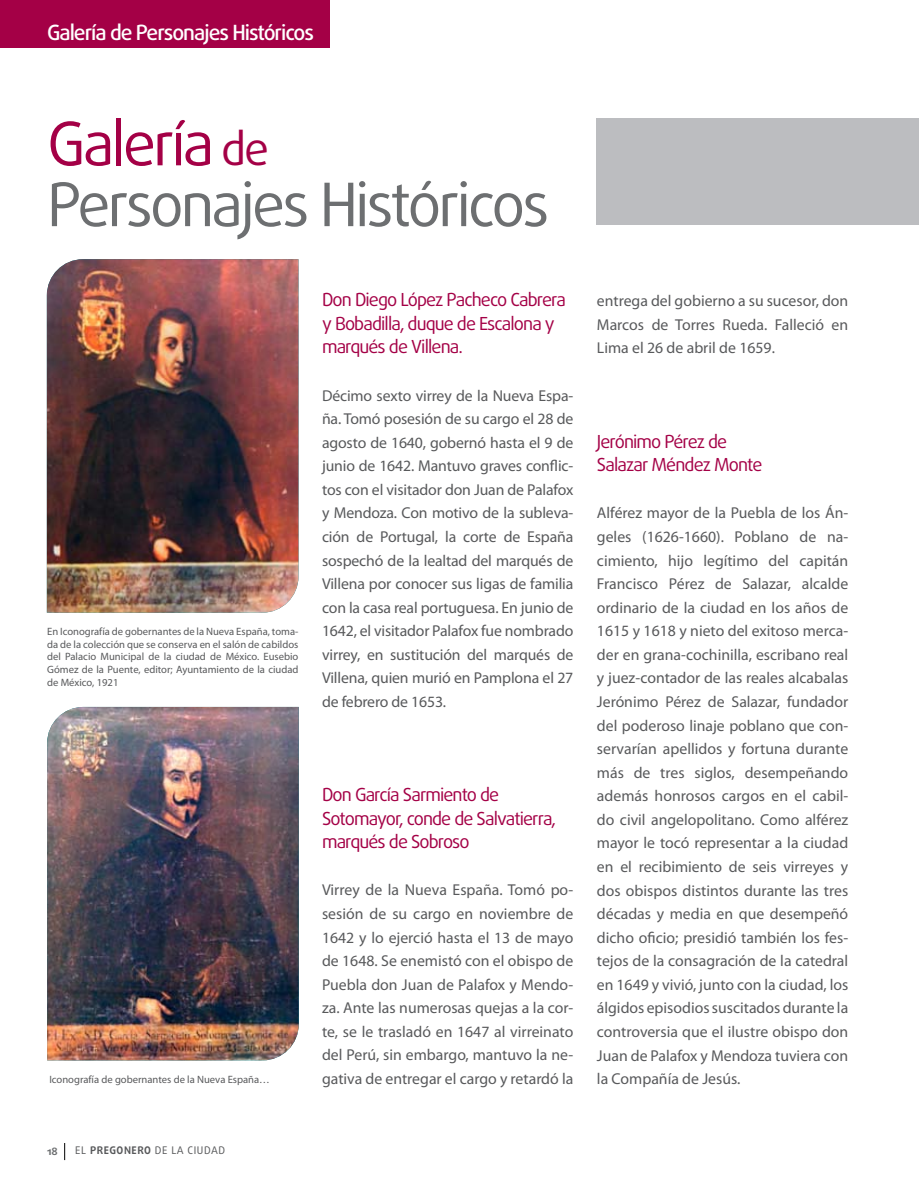
<style>
.page{position:relative;width:919px;height:1191px;background:#fff}
.page>*{position:absolute;margin:0;border:0;box-sizing:border-box;transform-origin:0 0}
.t1{font:60px/60.8px "Daxline Pro";letter-spacing:-.05em;color:#6d6f71}
.t2{font:500 21px "Daxline Pro";letter-spacing:-.05em;color:#fff}
.t3{font:18px/23.5px "Daxline Pro";letter-spacing:-.05em;color:#a40046}
.t4{font:15.75px/23.5px "Myriad Pro";color:#58595b;text-align:justify}
.t5{font:10.65px/12.8px "Myriad Pro";color:#58595b;text-align:justify}
.t6{font:10.5px "Daxline Pro";letter-spacing:.05em;color:#58595b}
.t7{font:700 10.5px "Daxline Pro";color:#6d6f71}
.s1{color:#a40046}
.s2{font-size:45px;color:#a40046}
.s3{font-weight:700}
</style>
<div class="page">
<svg style="left:64px;top:1143px;width:1px;height:17px"></svg>
<div style="left:0;top:0;width:329px;height:47px;background:#a40046"></div>
<div style="left:597px;top:118px;width:321px;height:106px;background:#bcbdc0"></div>
<img style="left:47px;top:259px;width:251px;height:353px">
<img style="left:47px;top:707px;width:252px;height:353px">
<h2 class="t2" style="left:47px;top:18px;width:268px">Galería de Personajes Históricos</h2>
<h1 class="t1" style="left:47px;top:114px;width:503px"><span class="s1">Galería</span> <span class="s2">de<br></span>Personajes Históricos</h1>
<p class="t5" style="left:47px;top:625px;width:253px">En Iconografía de gobernantes de la Nueva España, toma&shy;da de la colección que se conserva en el salón de cabildos del Palacio Municipal de la ciudad de México. Eusebio Gómez de la Puente, editor; Ayuntamiento de la ciudad de México, 1921</p>
<p class="t3" style="left:322px;top:288px;width:245px">Don Diego López Pacheco Cabrera y Bobadilla, duque de Escalona y marqués de Villena.</p>
<p class="t4" style="left:322px;top:383px;width:253px">Décimo sexto virrey de la Nueva Espa&shy;ña. Tomó posesión de su cargo el 28 de agosto de 1640, gobernó hasta el 9 de junio de 1642. Mantuvo graves conflic&shy;tos con el visitador don Juan de Palafox y Mendoza. Con motivo de la subleva&shy;ción de Portugal, la corte de España sospechó de la lealtad del marqués de Villena por conocer sus ligas de familia con la casa real portuguesa. En junio de 1642, el visitador Palafox fue nombrado virrey, en sustitución del marqués de Villena, quien murió en Pamplona el 27 de febrero de 1653.</p>
<p class="t5" style="left:49px;top:1073px;width:222px">Iconografía de gobernantes de la Nueva España…</p>
<p class="t3" style="left:322px;top:783px;width:235px">Don García Sarmiento de<br>Sotomayor, conde de Salvatierra, marqués de Sobroso</p>
<p class="t4" style="left:322px;top:878px;width:253px">Virrey de la Nueva España. Tomó po&shy;sesión de su cargo en noviembre de 1642 y lo ejerció hasta el 13 de mayo de 1648. Se enemistó con el obispo de Puebla don Juan de Palafox y Mendo&shy;za. Ante las numerosas quejas a la cor&shy;te, se le trasladó en 1647 al virreinato del Perú, sin embargo, mantuvo la ne&shy;gativa de entregar el cargo y retardó la</p>
<p class="t4" style="left:597px;top:289px;width:253px">entrega del gobierno a su sucesor, don Marcos de Torres Rueda. Falleció en Lima el 26 de abril de 1659.</p>
<p class="t3" style="left:597px;top:430px;width:167px">Jerónimo Pérez de<br>Salazar Méndez Monte</p>
<p class="t4" style="left:597px;top:501px;width:253px">Alférez mayor de la Puebla de los Án&shy;geles (1626-1660). Poblano de na&shy;cimiento, hijo legítimo del capitán Francisco Pérez de Salazar, alcalde ordinario de la ciudad en los años de 1615 y 1618 y nieto del exitoso merca&shy;der en grana-cochinilla, escribano real y juez-contador de las reales alcabalas Jerónimo Pérez de Salazar, fundador del poderoso linaje poblano que con&shy;servarían apellidos y fortuna durante más de tres siglos, desempeñando además honrosos cargos en el cabil&shy;do civil angelopolitano. Como alférez mayor le tocó representar a la ciudad en el recibimiento de seis virreyes y dos obispos distintos durante las tres décadas y media en que desempeñó dicho oficio; presidió también los fes&shy;tejos de la consagración de la catedral en 1649 y vivió, junto con la ciudad, los álgidos episodios suscitados durante la controversia que el ilustre obispo don Juan de Palafox y Mendoza tuviera con la Compañía de Jesús.</p>
<p class="t7" style="left:47px;top:1144px;width:12px">18</p>
<p class="t6" style="left:75px;top:1143px;width:151px">EL <span class="s3">PREGONERO</span> DE LA CIUDAD</p>
</div>
